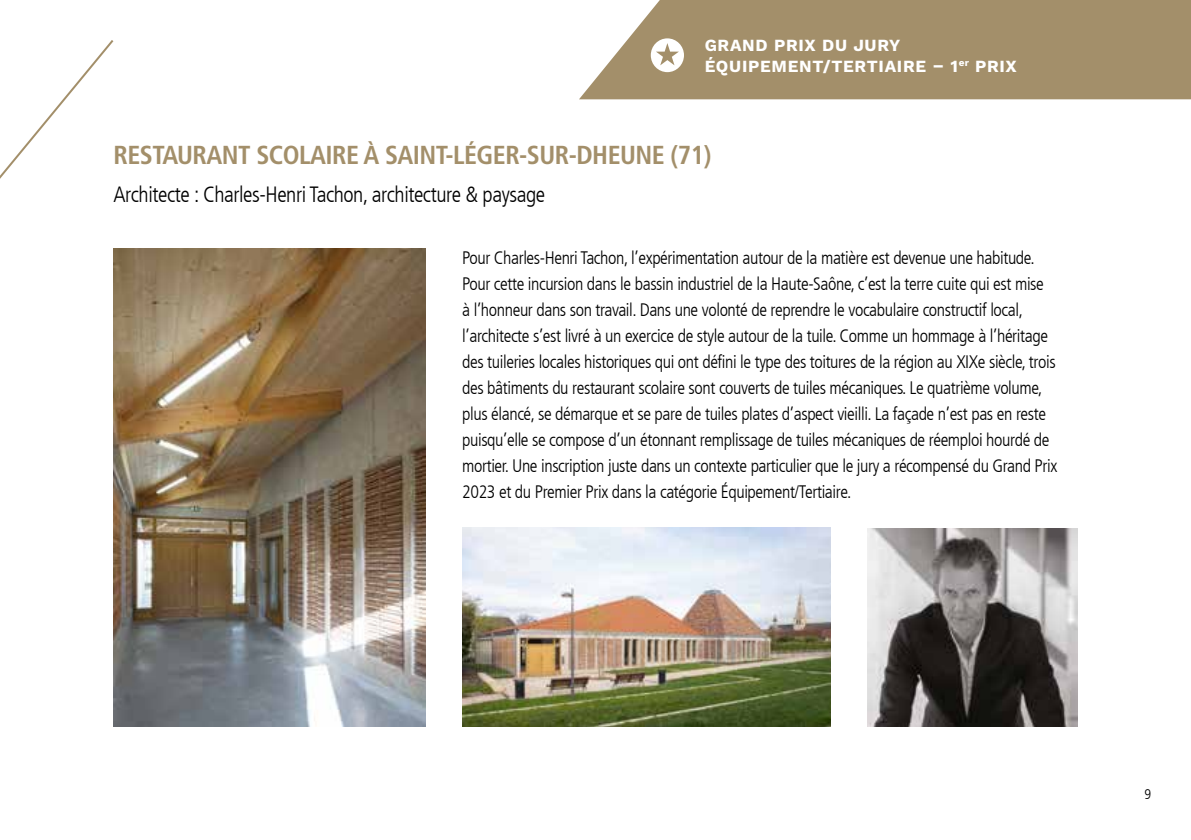
<style>
.page{position:relative;width:1191px;height:840px;background:#fff}
.page>*{position:absolute;margin:0;border:0;box-sizing:border-box;transform-origin:0 0}
.t1{font:700 condensed 26px "Frutiger LT Std";letter-spacing:-.02em;color:#a38f6a}
.t2{font:300 condensed 22px "Frutiger LT";letter-spacing:-.02em;color:#000}
.t3{font:300 condensed 18px/26px "Frutiger LT";letter-spacing:-.02em;color:#000}
.t4{font:700 17px/20.4px "Work Sans";letter-spacing:.04em;color:#fff}
.t5{font:300 condensed 14px "Frutiger LT";color:#000}
</style>
<div class="page">
<div style="left:579px;top:0;width:612px;height:99px;background:#a38f6a"></div>
<svg style="left:0;top:40px;width:115px;height:687px"></svg>
<img style="left:113px;top:248px;width:312px;height:478px">
<svg style="left:651px;top:38px;width:33px;height:34px"></svg>
<img style="left:462px;top:527px;width:368px;height:199px">
<img style="left:867px;top:528px;width:210px;height:198px">
<p class="t4" style="left:704px;top:35px;width:314px">GRAND PRIX DU JURY<br>ÉQUIPEMENT/TERTIAIRE – 1<sup>er</sup> PRIX</p>
<h1 class="t1" style="left:113px;top:141px;width:599px">RESTAURANT SCOLAIRE À SAINT-LÉGER-SUR-DHEUNE (71)</h1>
<p class="t2" style="left:113px;top:185px;width:433px">Architecte : Charles-Henri Tachon, architecture &amp; paysage</p>
<p class="t3" style="left:462px;top:246px;width:596px">Pour Charles-Henri Tachon, l’expérimentation autour de la matière est devenue une habitude.<br>Pour cette incursion dans le bassin industriel de la Haute-Saône, c’est la terre cuite qui est mise<br>à l’honneur dans son travail. Dans une volonté de reprendre le vocabulaire constructif local, l’architecte s’est livré à un exercice de style autour de la tuile. Comme un hommage à l’héritage des tuileries locales historiques qui ont défini le type des toitures de la région au XIXe siècle, trois des bâtiments du restaurant scolaire sont couverts de tuiles mécaniques. Le quatrième volume, plus élancé, se démarque et se pare de tuiles plates d’aspect vieilli. La façade n’est pas en reste puisqu’elle se compose d’un étonnant remplissage de tuiles mécaniques de réemploi hourdé de mortier. Une inscription juste dans un contexte particulier que le jury a récompensé du Grand Prix 2023 et du Premier Prix dans la catégorie Équipement/Tertiaire.</p>
<p class="t5" style="left:1144px;top:788px;width:8px">9</p>
</div>
